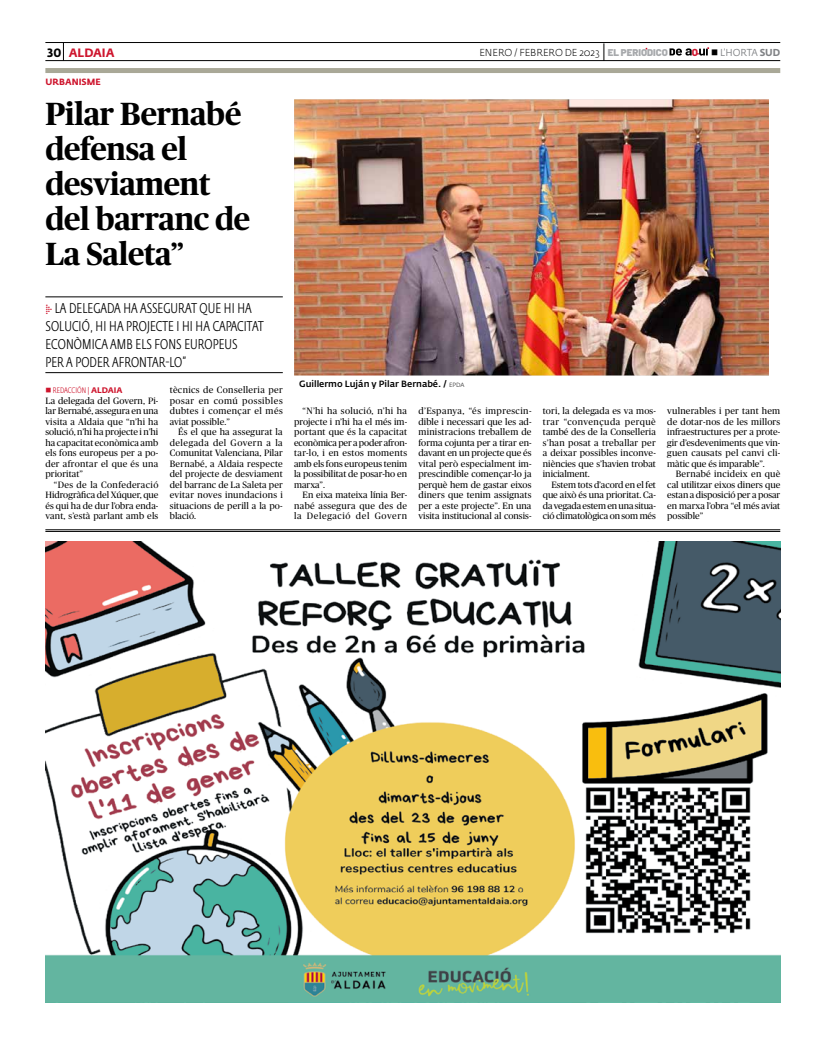
<style>
.page{position:relative;width:820px;height:1049px;background:#fff}
.page>*{position:absolute;margin:0;border:0;box-sizing:border-box;transform-origin:0 0}
.t1{font:700 32px/35px "Publico";letter-spacing:-.01em;color:#000}
.t2{font:300 14px/18px "Fedra Sans Cond Std";letter-spacing:.01em;color:#000}
.t3{font:700 12px "Fedra Sans Std";color:#ce152d}
.t4{font:800 10.1px "Barlow";color:#ce152d}
.t5{font:300 10px "Fedra Sans Std";letter-spacing:-.005em;color:#000}
.t6{font:10px "Fedra Sans Std";letter-spacing:-.025em;color:#808285;scale:.95 1}
.t7{font:9.2px/10.5px "Publico";letter-spacing:.005em;color:#000;text-align:justify}
.t8{font:500 9px "Fedra Sans Std";color:#000}
.t9{font:700 9px "Fedra Sans Std";letter-spacing:.005em;color:#ce152d}
.t10{font:300 8px "Fedra Sans Cond Std";letter-spacing:.01em;color:#ce152d}
.s1{color:#000}
.s2{font-size:18px}
.s3{font-family:"Barlow";font-weight:900;font-size:9.8px;color:#a7a9ac}
.s4{font-weight:700}
.s5{font-family:"Unit Slab Pro";font-weight:100;color:#ce152d}
.s6{font-family:"Fedra Sans Std";font-weight:700}
.s7{font-weight:300;font-size:6px}
</style>
<div class="page">
<hr style="left:45px;top:42px;width:735px;height:1px;background:#000">
<hr style="left:45px;top:60px;width:735px;height:1px;background:#000">
<svg style="left:669px;top:47px;width:39px;height:9px"></svg>
<svg style="left:63px;top:43px;width:1px;height:17px"></svg>
<img style="left:294px;top:99px;width:474px;height:276px">
<hr style="left:45px;top:297px;width:238px;height:1px;background:#000">
<hr style="left:45px;top:372px;width:238px;height:1px;background:#000">
<div style="left:45px;top:68px;width:735px;height:5px;background:#a9a897"></div>
<img style="left:45px;top:541px;width:735px;height:461px">
<hr style="left:45px;top:530px;width:735px;height:1px;background:#000">
<hr style="left:45px;top:531px;width:735px;height:1px;background:#000">
<h3 class="t3" style="left:47px;top:45px;width:31px"><span class="s1">30</span> ALDAIA</h3>
<p class="t5" style="left:479px;top:46px;width:190px">ENERO / FEBRERO DE 2023 <span class="s2">|</span> <span class="s3">EL PERIoDICo</span></p>
<p class="t4" style="left:691px;top:44px;width:8px">O</p>
<p class="t6" style="left:710px;top:46px;width:73px"><span class="s1">■</span> L’HORTA <span class="s4">SUD</span></p>
<p class="t9" style="left:45px;top:76px;width:57px">URBANISM E</p>
<h1 class="t1" style="left:45px;top:96px;width:206px">Pilar Bernabé defensa el desviament del barranc de<br>La Saleta”</h1>
<h2 class="t2" style="left:45px;top:299px;width:219px"><span class="s5">▶</span> LA DELEGADA HA ASSEGURAT QUE HI HA<br>SOLUCIÓ, HI HA PROJECTE I HI HA CAPACITAT<br>ECONÒMICA AMB ELS FONS EUROPEUS<br>PER A PODER AFRONTAR-LO”</h2>
<p class="t10" style="left:53px;top:386px;width:71px">REDACCIÓN | <span class="s6">ALDAIA</span></p>
<p class="t7" style="left:45px;top:395px;width:114px">La delegada del Govern, Pi&shy;lar Bernabé, assegura en una visita a Aldaia que “n’hi ha solució, n’hi ha projecte i n’hi ha capacitat econòmica amb els fons europeus per a po&shy;der afrontar el que és una prioritat”</p>
<p class="t7" style="left:45px;top:479px;width:114px;text-indent:9px">“Des de la Confederació Hidrogràfica del Xúquer, que és qui ha de dur l’obra enda&shy;vant, s’està parlant amb els</p>
<p class="t7" style="left:170px;top:385px;width:114px">tècnics de Conselleria per posar en comú possibles dubtes i començar el més aviat possible.”</p>
<p class="t7" style="left:170px;top:427px;width:114px;text-indent:9px">És el que ha assegurat la delegada del Govern a la Comunitat Valenciana, Pilar Bernabé, a Aldaia respecte del projecte de desviament del barranc de La Saleta per evitar noves inundacions i situacions de perill a la po&shy;blació.</p>
<p class="t8" style="left:299px;top:378px;width:155px">Guillermo Luján y Pilar Bernabé. / <span class="s7">epda</span></p>
<p class="t7" style="left:294px;top:406px;width:114px;text-indent:9px">“N’hi ha solució, n’hi ha projecte i n’hi ha el més im&shy;portant que és la capacitat econòmica per a poder afron&shy;tar-lo, i en estos moments amb els fons europeus tenim la possibilitat de posar-ho en marxa”.</p>
<p class="t7" style="left:294px;top:490px;width:114px;text-indent:9px">En eixa mateixa línia Ber&shy;nabé assegura que des de la Delegació del Govern</p>
<p class="t7" style="left:418px;top:406px;width:114px">d’Espanya, “és imprescin&shy;dible i necessari que les ad&shy;ministracions treballem de forma cojunta per a tirar en&shy;davant en un projecte que és vital però especialment im&shy;prescindible començar-lo ja perquè hem de gastar eixos diners que tenim assignats per a este projecte”. En una visita institucional al consis-</p>
<p class="t7" style="left:542px;top:406px;width:114px">tori, la delegada es va mos&shy;trar “convençuda perquè també des de la Conselleria s’han posat a treballar per a deixar possibles inconve&shy;niències que s’havien trobat inicialment.</p>
<p class="t7" style="left:542px;top:479px;width:114px;text-indent:9px">Estem tots d’acord en el fet que això és una prioritat. Ca&shy;da vegada estem en una situa&shy;ció climatològica on som més</p>
<p class="t7" style="left:667px;top:406px;width:114px">vulnerables i per tant hem de dotar-nos de les millors infraestructures per a prote&shy;gir d’esdeveniments que vin&shy;guen causats pel canvi cli&shy;màtic que és imparable”.</p>
<p class="t7" style="left:667px;top:469px;width:114px;text-indent:9px">Bernabé incideix en què cal utilitzar eixos diners que estan a disposició per a posar en marxa l’obra “el més aviat possible”</p>
</div>
